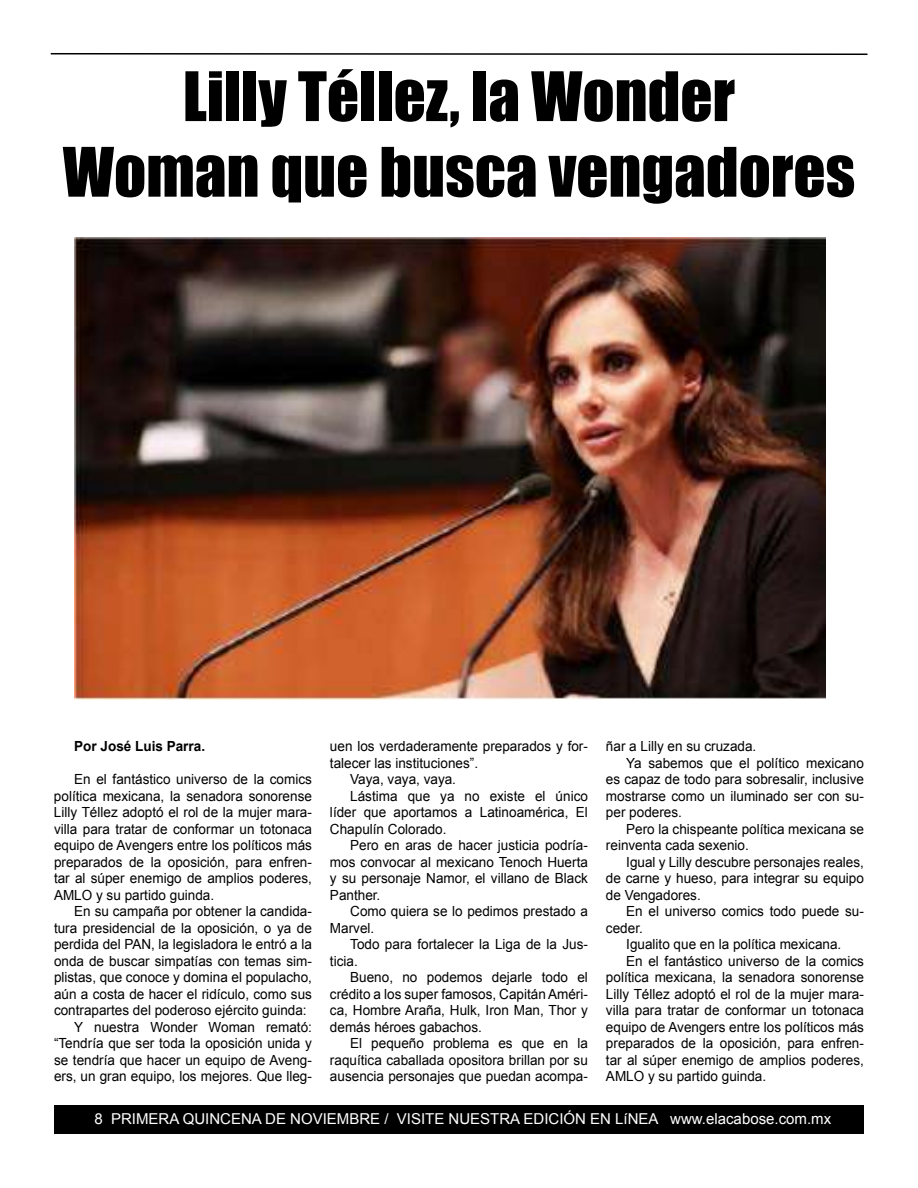
<style>
.page{position:relative;width:918px;height:1188px;background:#fff}
.page>*{position:absolute;margin:0;border:0;box-sizing:border-box;transform-origin:0 0}
.t1{font:63px/75.6px "Impact";color:#000;text-align:center}
.t2{font:15px "Arial";color:#fff}
.t3{font:13.95px/16.5px "Arial";color:#000;text-align:justify}
.t4{font:700 13.95px "Arial";color:#000}
</style>
<div class="page">
<div style="left:54px;top:1106px;width:810px;height:28px;background:#000"></div>
<svg style="left:50px;top:53px;width:818px;height:2px;background:#3f3f3f"></svg>
<img style="left:75px;top:238px;width:750px;height:462px">
<h1 class="t1" style="left:63px;top:57px;width:794px">Lilly Téllez, la Wonder<br>Woman que busca vengadores</h1>
<p class="t4" style="left:74px;top:737px;width:132px">Por José Luis Parra.</p>
<p class="t3" style="left:54px;top:771px;width:260px;text-indent:20px">En el fantástico universo de la comics política mexicana, la senadora sonorense Lilly Téllez adoptó el rol de la mujer mara&shy;villa para tratar de conformar un totonaca equipo de Avengers entre los políticos más preparados de la oposición, para enfren&shy;tar al súper enemigo de amplios poderes, AMLO y su partido guinda.</p>
<p class="t3" style="left:74px;top:903px;width:239px">En su campaña por obtener la candida-</p>
<p class="t3" style="left:54px;top:920px;width:259px">tura presidencial de la oposición, o ya de</p>
<p class="t3" style="left:54px;top:936px;width:259px">perdida del PAN, la legisladora le entró a la</p>
<p class="t3" style="left:54px;top:953px;width:259px">onda de buscar simpatías con temas sim-</p>
<p class="t3" style="left:54px;top:969px;width:259px">plistas, que conoce y domina el populacho,</p>
<p class="t3" style="left:54px;top:986px;width:259px">aún a costa de hacer el ridículo, como sus</p>
<p class="t3" style="left:54px;top:1002px;width:254px">contrapartes del poderoso ejército guinda:</p>
<p class="t3" style="left:74px;top:1019px;width:239px">Y nuestra Wonder Woman remató:</p>
<p class="t3" style="left:54px;top:1035px;width:259px">“Tendría que ser toda la oposición unida y</p>
<p class="t3" style="left:54px;top:1052px;width:259px">se tendría que hacer un equipo de Aveng-</p>
<p class="t3" style="left:54px;top:1068px;width:259px">ers, un gran equipo, los mejores. Que lleg-</p>
<p class="t3" style="left:330px;top:738px;width:259px">uen los verdaderamente preparados y for-</p>
<p class="t3" style="left:330px;top:755px;width:150px">talecer las instituciones”.</p>
<p class="t3" style="left:350px;top:771px;width:107px">Vaya, vaya, vaya.</p>
<p class="t3" style="left:350px;top:788px;width:239px">Lástima que ya no existe el único</p>
<p class="t3" style="left:330px;top:804px;width:259px">líder que aportamos a Latinoamérica, El</p>
<p class="t3" style="left:330px;top:821px;width:118px">Chapulín Colorado.</p>
<p class="t3" style="left:350px;top:837px;width:239px">Pero en aras de hacer justicia podría-</p>
<p class="t3" style="left:330px;top:854px;width:259px">mos convocar al mexicano Tenoch Huerta</p>
<p class="t3" style="left:330px;top:870px;width:259px">y su personaje Namor, el villano de Black</p>
<p class="t3" style="left:330px;top:887px;width:52px">Panther.</p>
<p class="t3" style="left:350px;top:903px;width:239px">Como quiera se lo pedimos prestado a</p>
<p class="t3" style="left:330px;top:920px;width:46px">Marvel.</p>
<p class="t3" style="left:350px;top:936px;width:239px">Todo para fortalecer la Liga de la Jus-</p>
<p class="t3" style="left:330px;top:953px;width:29px">ticia.</p>
<p class="t3" style="left:350px;top:969px;width:239px">Bueno, no podemos dejarle todo el</p>
<p class="t3" style="left:330px;top:986px;width:259px">crédito a los super famosos, Capitán Améri-</p>
<p class="t3" style="left:330px;top:1002px;width:259px">ca, Hombre Araña, Hulk, Iron Man, Thor y</p>
<p class="t3" style="left:330px;top:1019px;width:153px">demás héroes gabachos.</p>
<p class="t3" style="left:350px;top:1035px;width:239px">El pequeño problema es que en la</p>
<p class="t3" style="left:330px;top:1052px;width:259px">raquítica caballada opositora brillan por su</p>
<p class="t3" style="left:330px;top:1068px;width:259px">ausencia personajes que puedan acompa-</p>
<p class="t3" style="left:606px;top:738px;width:152px">ñar a Lilly en su cruzada.</p>
<p class="t3" style="left:626px;top:755px;width:239px">Ya sabemos que el político mexicano</p>
<p class="t3" style="left:606px;top:771px;width:259px">es capaz de todo para sobresalir, inclusive</p>
<p class="t3" style="left:606px;top:788px;width:259px">mostrarse como un iluminado ser con su-</p>
<p class="t3" style="left:606px;top:804px;width:77px">per poderes.</p>
<p class="t3" style="left:626px;top:821px;width:239px">Pero la chispeante política mexicana se</p>
<p class="t3" style="left:606px;top:837px;width:144px">reinventa cada sexenio.</p>
<p class="t3" style="left:626px;top:854px;width:239px">Igual y Lilly descubre personajes reales,</p>
<p class="t3" style="left:606px;top:870px;width:259px">de carne y hueso, para integrar su equipo</p>
<p class="t3" style="left:606px;top:887px;width:96px">de Vengadores.</p>
<p class="t3" style="left:626px;top:903px;width:239px">En el universo comics todo puede su-</p>
<p class="t3" style="left:606px;top:920px;width:38px">ceder.</p>
<p class="t3" style="left:626px;top:936px;width:217px">Igualito que en la política mexicana.</p>
<p class="t3" style="left:626px;top:953px;width:239px">En el fantástico universo de la comics</p>
<p class="t3" style="left:606px;top:969px;width:259px">política mexicana, la senadora sonorense</p>
<p class="t3" style="left:606px;top:986px;width:259px">Lilly Téllez adoptó el rol de la mujer mara-</p>
<p class="t3" style="left:606px;top:1002px;width:259px">villa para tratar de conformar un totonaca</p>
<p class="t3" style="left:606px;top:1019px;width:259px">equipo de Avengers entre los políticos más</p>
<p class="t3" style="left:606px;top:1035px;width:259px">preparados de la oposición, para enfren-</p>
<p class="t3" style="left:606px;top:1052px;width:259px">tar al súper enemigo de amplios poderes,</p>
<p class="t3" style="left:606px;top:1068px;width:162px">AMLO y su partido guinda.</p>
<p class="t2" style="left:94px;top:1109px;width:738px">8 PRIMERA QUINCENA DE NOVIEMBRE / VISITE NUESTRA EDICIÓN EN LíNEA www.elacabose.com.mx</p>
</div>
